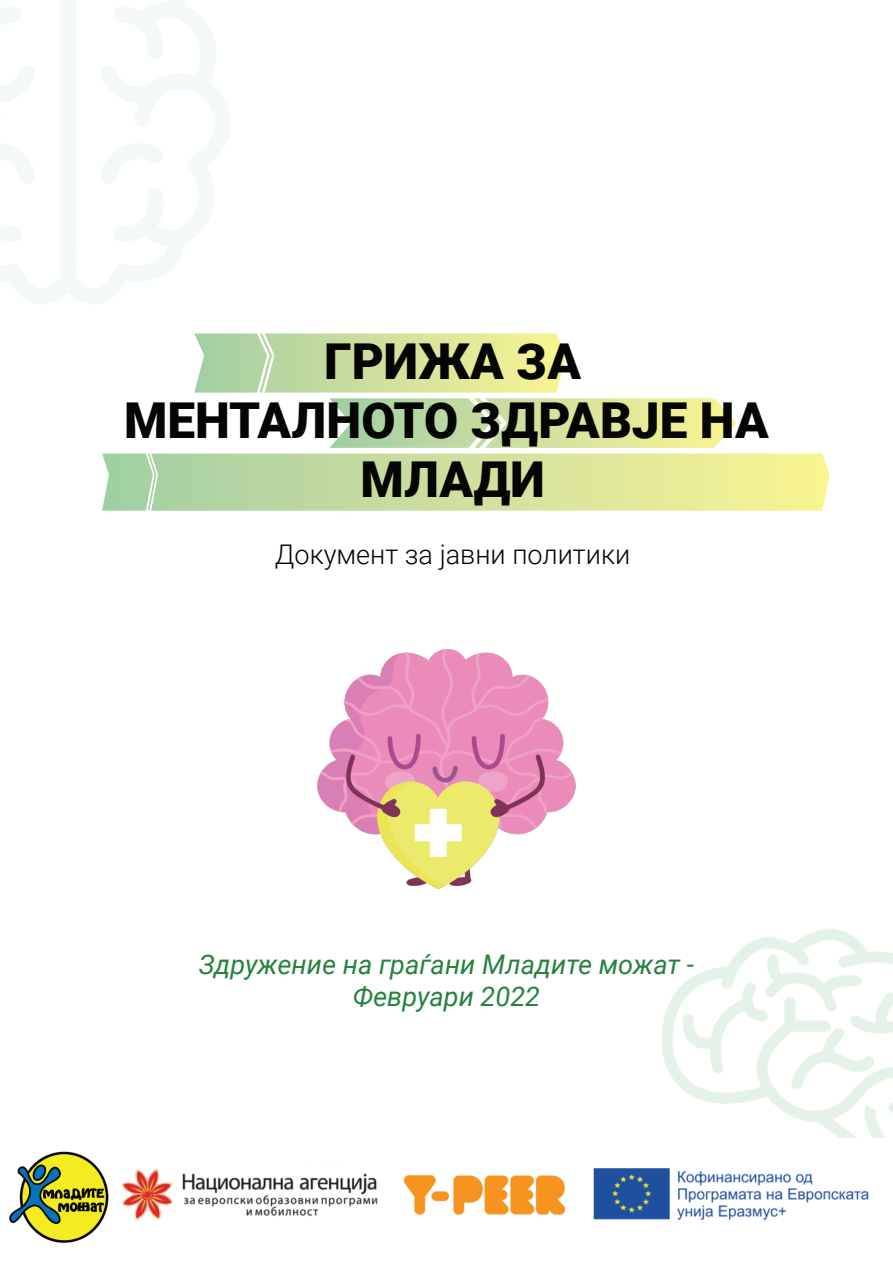
<style>
.page{position:relative;width:893px;height:1263px;background:#fff}
.page>*{position:absolute;margin:0;border:0;box-sizing:border-box;transform-origin:0 0}
.t1{font:900 49.5px/59.4px "Roboto";color:#050504;text-align:center}
.t2{font:italic 27px/32.4px "Roboto";color:#27823f;text-align:center}
.t3{font:300 27px "Roboto";color:#050504}
</style>
<div class="page">
<svg style="left:329px;top:333px;width:408px;height:115px"></svg>
<svg style="left:102px;top:454px;width:727px;height:57px;background:#cfe19e"></svg>
<img style="left:317px;top:649px;width:137px;height:237px">
<img style="left:0;top:0;width:391px;height:446px">
<img style="left:422px;top:650px;width:471px;height:488px">
<img style="left:9px;top:1151px;width:860px;height:92px">
<h1 class="t1" style="left:124px;top:329px;width:646px">ГРИЖА ЗА<br>МЕНТАЛНОТО ЗДРАВЈЕ НА<br>МЛАДИ</h1>
<p class="t3" style="left:275px;top:536px;width:357px">Документ за јавни политики</p>
<p class="t2" style="left:199px;top:947px;width:497px">Здружение на граѓани Младите можат -<br>Февруари 2022</p>
</div>
